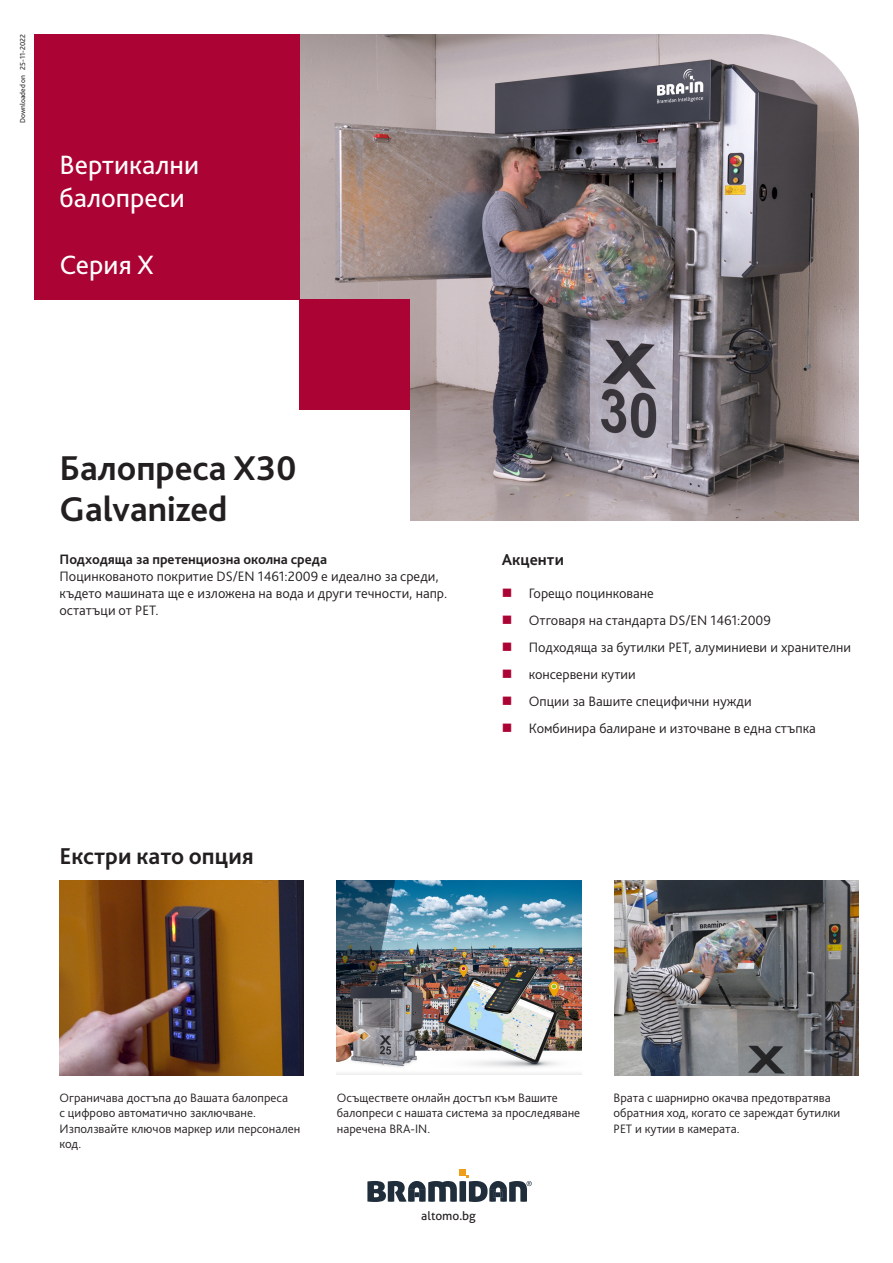
<style>
.page{position:relative;width:893px;height:1263px;background:#fff}
.page>*{position:absolute;margin:0;border:0;box-sizing:border-box;transform-origin:0 0}
.t1{font:700 36px/40.5px "Bliss Pro";color:#231f20}
.t2{font:27.75px/33.3px "Bliss Pro";color:#fff}
.t3{font:700 24px "Bliss Pro";color:#231f20}
.t4{font:700 16.5px "Bliss Pro";color:#231f20}
.t5{font:300 14.25px/27px "Bliss Pro";color:#231f20}
.t6{font:700 14.25px "Bliss Pro";color:#231f20}
.t7{font:300 12.75px/15.3px "Bliss Pro";color:#231f20}
.t8{font:12px "Aller";color:#231f20}
.t9{font:7.5px "Bliss Pro";color:#231f20}
</style>
<div class="page">
<img style="left:299px;top:34px;width:560px;height:486px">
<img style="left:60px;top:880px;width:244px;height:195px">
<img style="left:337px;top:880px;width:244px;height:195px">
<img style="left:614px;top:880px;width:245px;height:195px">
<div style="left:298px;top:410px;width:112px;height:113px;background:#fff"></div>
<svg style="left:761px;top:34px;width:98px;height:98px"></svg>
<div style="left:459px;top:1169px;width:7px;height:6px;background:#ee9e18"></div>
<svg style="left:367px;top:1175px;width:165px;height:27px"></svg>
<div style="left:34px;top:34px;width:265px;height:265px;background:#ab0333"></div>
<div style="left:299px;top:299px;width:111px;height:111px;background:#ab0333"></div>
<p class="t9" style="left:18px;top:123px;width:90px;rotate:-90deg">Downloaded on 25-11-2022</p>
<h2 class="t2" style="left:60px;top:147px;width:141px">Вертикални балопреси</h2>
<h2 class="t2" style="left:60px;top:247px;width:96px">Серия X</h2>
<h1 class="t1" style="left:60px;top:447px;width:239px">Балопреса X30<br>Galvanized</h1>
<p class="t6" style="left:60px;top:550px;width:269px">Подходяща за претенциозна околна среда</p>
<p class="t5" style="left:60px;top:568px;width:389px;line-height:17.1px">Поцинкованото покритие DS/EN 1461:2009 е идеално за среди, където машината ще е изложена на вода и други течности, напр. остатъци от PET.</p>
<h3 class="t3" style="left:60px;top:841px;width:196px">Екстри като опция</h3>
<p class="t4" style="left:502px;top:550px;width:64px">Акценти</p>
<p class="t5" style="left:529px;top:579px;width:324px">Горещо поцинковане<br>Отговаря на стандарта DS/EN 1461:2009<br>Подходяща за бутилки PET, алуминиеви и хранителни консервени кутии<br>Опции за Вашите специфични нужди<br>Комбинира балиране и източване в една стъпка</p>
<p class="t7" style="left:60px;top:1090px;width:242px">Ограничава достъпа до Вашата балопреса<br>с цифрово автоматично заключване.<br>Използвайте ключов маркер или персонален код.</p>
<p class="t7" style="left:337px;top:1090px;width:245px">Осъществете онлайн достъп към Вашите балопреси с нашата система за проследяване наречена BRA-IN.</p>
<p class="t8" style="left:421px;top:1208px;width:56px">altomo.bg</p>
<p class="t7" style="left:614px;top:1090px;width:228px">Врата с шарнирно окачва предотвратява обратния ход, когато се зареждат бутилки<br>PET и кутии в камерата.</p>
</div>
